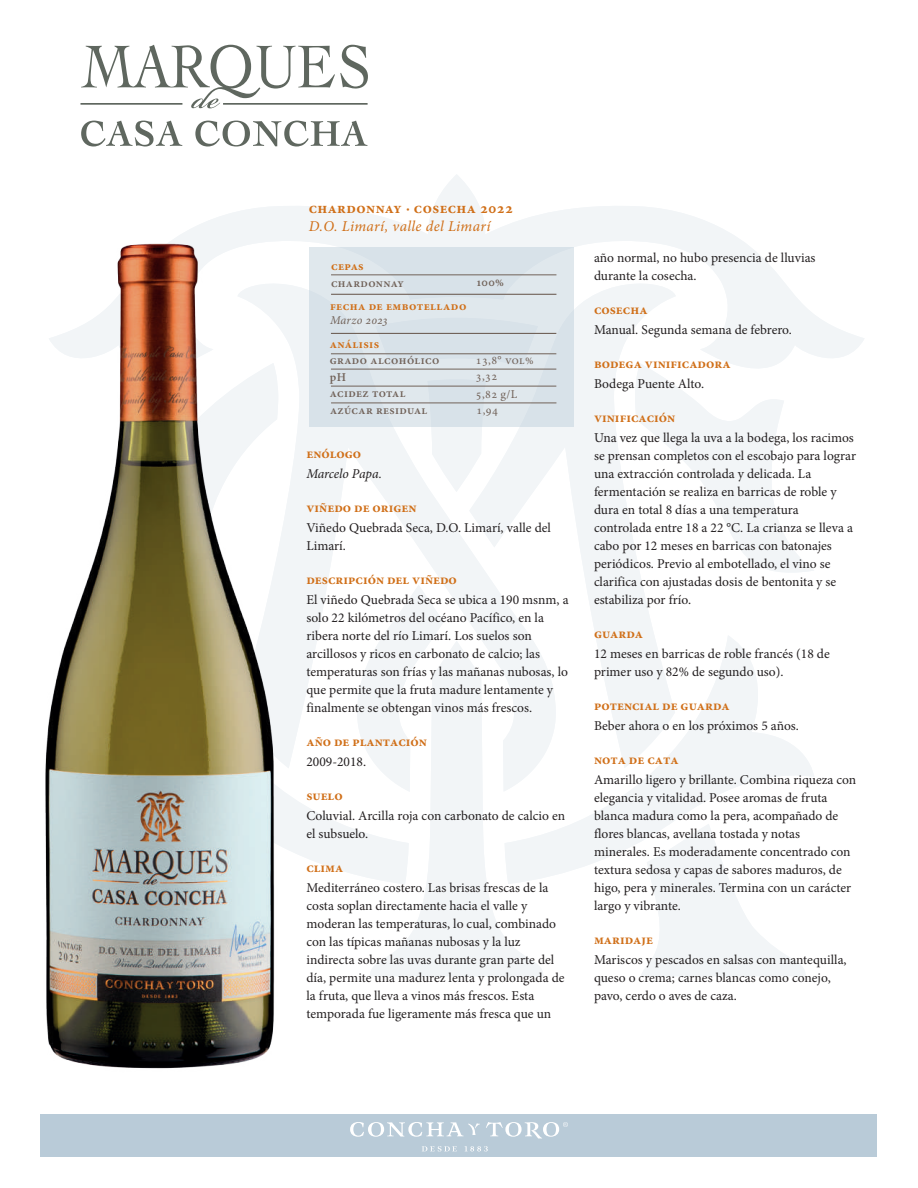
<style>
.page{position:relative;width:918px;height:1188px;background:#fff}
.page>*{position:absolute;margin:0;border:0;box-sizing:border-box;transform-origin:0 0}
.t1{font:italic 15px "Minion Pro";letter-spacing:.02em;color:#d06f18}
.t2{font:700 15px "Minion Pro";letter-spacing:.03em;color:#d06f18}
.t3{font:13.5px/18px "Minion Pro";color:#231f20}
.t4{font:700 13.5px "Minion Pro";color:#d06f18}
.t5{font:italic 13.5px "Minion Pro";letter-spacing:-.015em;color:#231f20}
.t6{font:600 12px/16.2px "Minion Pro";letter-spacing:.03em;color:#716259}
.t7{font:700 12px "Minion Pro";letter-spacing:.03em;color:#d06f18}
.t8{font:12px/16.2px "Minion Pro";letter-spacing:.03em;color:#716259}
.t9{font:italic 12px "Minion Pro";letter-spacing:.03em;color:#716259}
</style>
<div class="page">
<svg style="left:81px;top:45px;width:287px;height:102px"></svg>
<svg style="left:409px;top:427px;width:60px;height:194px;fill:#f2f5f7"></svg>
<svg style="left:469px;top:395px;width:185px;height:246px;fill:#f2f5f7"></svg>
<svg style="left:409px;top:585px;width:35px;height:56px"></svg>
<svg style="left:370px;top:641px;width:173px;height:335px;fill:#f2f5f7"></svg>
<svg style="left:635px;top:395px;width:179px;height:181px"></svg>
<svg style="left:322px;top:174px;width:542px;height:221px"></svg>
<svg style="left:505px;top:635px;width:309px;height:249px"></svg>
<svg style="left:641px;top:824px;width:165px;height:152px"></svg>
<svg style="left:322px;top:427px;width:87px;height:457px"></svg>
<div style="left:40px;top:1115px;width:838px;height:42px;background:#b9cbd8"></div>
<svg style="left:350px;top:1122px;width:130px;height:15px"></svg>
<svg style="left:486px;top:1122px;width:82px;height:16px"></svg>
<svg style="left:422px;top:1146px;width:35px;height:6px"></svg>
<svg style="left:464px;top:1146px;width:24px;height:6px"></svg>
<div style="left:309px;top:247px;width:265px;height:180px;background:#d8e2e9"></div>
<hr style="left:331px;top:294px;width:225px;height:1px;background:#716259">
<hr style="left:331px;top:333px;width:225px;height:1px;background:#716259">
<hr style="left:331px;top:354px;width:225px;height:1px;background:#716259">
<hr style="left:331px;top:369px;width:225px;height:1px;background:#716259">
<hr style="left:331px;top:386px;width:225px;height:1px;background:#716259">
<hr style="left:331px;top:275px;width:225px;height:1px;background:#716259">
<img style="left:40px;top:206px;width:282px;height:909px">
<hr style="left:331px;top:403px;width:225px;height:1px;background:#716259">
<p class="t2" style="left:309px;top:197px;width:206px">chardonnay · cosecha 2022</p>
<p class="t1" style="left:309px;top:216px;width:183px">D.O. Limarí, valle del Limarí</p>
<p class="t7" style="left:331px;top:258px;width:34px">cepas</p>
<p class="t6" style="left:331px;top:275px;width:74px">chardonnay</p>
<p class="t6" style="left:477px;top:274px;width:29px">100%</p>
<p class="t7" style="left:330px;top:298px;width:138px">fecha de embotellado</p>
<p class="t9" style="left:330px;top:312px;width:59px">Marzo 2023</p>
<p class="t7" style="left:330px;top:336px;width:51px">análisis</p>
<p class="t6" style="left:330px;top:352px;width:111px">grado alcohólico pH<br>acidez total</p>
<p class="t8" style="left:476px;top:352px;width:59px">13,8° vol%<br>3,32</p>
<p class="t8" style="left:476px;top:386px;width:43px">5,82 g/L</p>
<p class="t6" style="left:330px;top:402px;width:99px">azúcar residual</p>
<p class="t8" style="left:477px;top:402px;width:23px">1,94</p>
<p class="t4" style="left:306px;top:445px;width:56px">enólogo</p>
<p class="t5" style="left:306px;top:464px;width:77px">Marcelo Papa.</p>
<p class="t4" style="left:306px;top:499px;width:112px">viñedo de origen</p>
<p class="t3" style="left:306px;top:519px;width:246px">Viñedo Quebrada Seca, D.O. Limarí, valle del<br>Limarí.</p>
<p class="t4" style="left:306px;top:571px;width:152px">descripción del viñedo</p>
<p class="t3" style="left:306px;top:591px;width:264px">El viñedo Quebrada Seca se ubica a 190 msnm, a solo 22 kilómetros del océano Pacífico, en la ribera norte del río Limarí. Los suelos son arcillosos y ricos en carbonato de calcio; las temperaturas son frías y las mañanas nubosas, lo que permite que la fruta madure lentamente y finalmente se obtengan vinos más frescos.</p>
<p class="t4" style="left:306px;top:733px;width:122px">año de plantación</p>
<p class="t3" style="left:306px;top:753px;width:61px">2009-2018.</p>
<p class="t4" style="left:306px;top:787px;width:38px">suelo</p>
<p class="t3" style="left:306px;top:807px;width:260px">Coluvial. Arcilla roja con carbonato de calcio en el subsuelo.</p>
<p class="t4" style="left:306px;top:859px;width:39px">clima</p>
<p class="t3" style="left:306px;top:879px;width:260px">Mediterráneo costero. Las brisas frescas de la costa soplan directamente hacia el valle y moderan las temperaturas, lo cual, combinado con las típicas mañanas nubosas y la luz indirecta sobre las uvas durante gran parte del día, permite una madurez lenta y prolongada de la fruta, que lleva a vinos más frescos. Esta temporada fue ligeramente más fresca que un</p>
<p class="t3" style="left:594px;top:248px;width:223px">año normal, no hubo presencia de lluvias durante la cosecha.</p>
<p class="t4" style="left:594px;top:300px;width:55px">cosecha</p>
<p class="t3" style="left:594px;top:320px;width:199px">Manual. Segunda semana de febrero.</p>
<p class="t4" style="left:594px;top:354px;width:138px">bodega vinificadora</p>
<p class="t3" style="left:594px;top:374px;width:112px">Bodega Puente Alto.</p>
<p class="t4" style="left:594px;top:408px;width:83px">vinificación</p>
<p class="t3" style="left:594px;top:428px;width:264px">Una vez que llega la uva a la bodega, los racimos se prensan completos con el escobajo para lograr una extracción controlada y delicada. La fermentación se realiza en barricas de roble y dura en total 8 días a una temperatura controlada entre 18 a 22 °C. La crianza se lleva a cabo por 12 meses en barricas con batonajes periódicos. Previo al embotellado, el vino se clarifica con ajustadas dosis de bentonita y se estabiliza por frío.</p>
<p class="t4" style="left:594px;top:624px;width:51px">guarda</p>
<p class="t3" style="left:594px;top:644px;width:237px">12 meses en barricas de roble francés (18 de primer uso y 82% de segundo uso).</p>
<p class="t4" style="left:594px;top:696px;width:137px">potencial de guarda</p>
<p class="t3" style="left:594px;top:716px;width:206px">Beber ahora o en los próximos 5 años.</p>
<p class="t4" style="left:594px;top:750px;width:86px">nota de cata</p>
<p class="t3" style="left:594px;top:770px;width:264px">Amarillo ligero y brillante. Combina riqueza con elegancia y vitalidad. Posee aromas de fruta blanca madura como la pera, acompañado de flores blancas, avellana tostada y notas minerales. Es moderadamente concentrado con textura sedosa y capas de sabores maduros, de higo, pera y minerales. Termina con un carácter largo y vibrante.</p>
<p class="t4" style="left:594px;top:930px;width:61px">maridaje</p>
<p class="t3" style="left:594px;top:950px;width:254px">Mariscos y pescados en salsas con mantequilla, queso o crema; carnes blancas como conejo, pavo, cerdo o aves de caza.</p>
</div>
